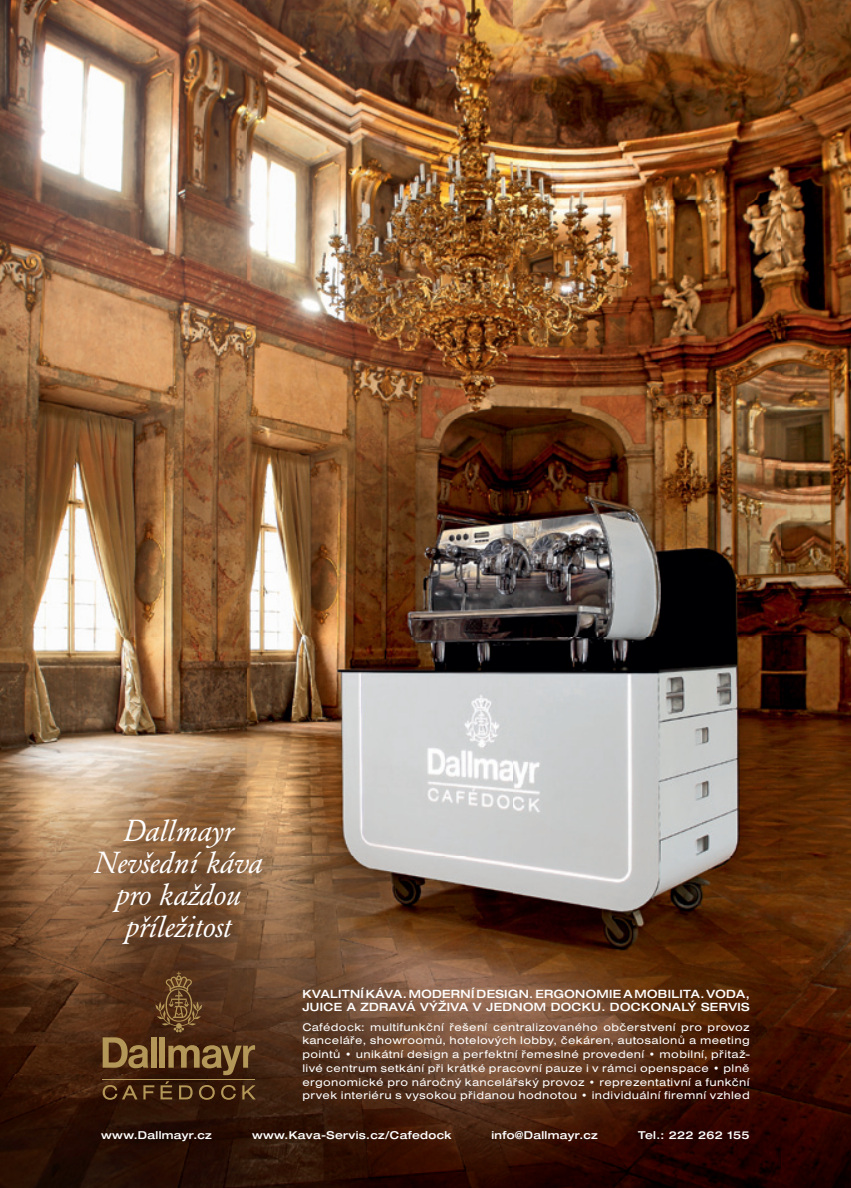
<style>
.page{position:relative;width:851px;height:1188px;background:#fff}
.page>*{position:absolute;margin:0;border:0;box-sizing:border-box;transform-origin:0 0}
.t1{font:italic 31.88px/31.9px "Garamond URWTOT";color:#fff;text-align:center}
.t2{font:expanded 11.38px/13.8px "Nimbus San TOT";letter-spacing:.03em;color:#fff;text-align:justify}
.t3{font:500 expanded 11.38px/13.8px "Helvetica Neue LT Pro";letter-spacing:.03em;color:#fff}
.t4{font:500 expanded 10.88px "Helvetica Neue LT Pro";letter-spacing:.03em;color:#fff}
</style>
<div class="page">
<img style="left:0;top:0;width:850px;height:1187px">
<div style="left:151px;top:1037px;width:5px;height:30px;background:#b39758"></div>
<div style="left:160px;top:1037px;width:5px;height:30px;background:#b39758"></div>
<svg style="left:168px;top:1044px;width:87px;height:30px;background:#6d4f2b"></svg>
<svg style="left:103px;top:1037px;width:45px;height:30px"></svg>
<hr style="left:103px;top:1078px;width:152px;height:1px;background:#b39758">
<svg style="left:155px;top:971px;width:47px;height:61px;background:#634223"></svg>
<svg style="left:103px;top:1084px;width:34px;height:15px"></svg>
<svg style="left:143px;top:1084px;width:11px;height:15px"></svg>
<svg style="left:160px;top:1080px;width:12px;height:19px"></svg>
<svg style="left:179px;top:1084px;width:13px;height:15px"></svg>
<svg style="left:199px;top:1084px;width:16px;height:15px"></svg>
<svg style="left:221px;top:1084px;width:15px;height:15px"></svg>
<svg style="left:242px;top:1084px;width:14px;height:15px"></svg>
<h1 class="t1" style="left:95px;top:814px;width:170px">Dallmayr<br>Nevšední káva pro každou příležitost</h1>
<p class="t3" style="left:302px;top:986px;width:448px">KVALITNÍ KÁVA. MODERNÍ DESIGN. ERGONOMIE A MOBILITA. VODA,<br>JUICE A ZDRAVÁ VÝŽIVA V JEDNOM DOCKU. DOCKONALÝ SERVIS</p>
<p class="t2" style="left:302px;top:1019px;width:449px">Cafédock: multifunkční řešení centralizovaného občerstvení pro provoz kanceláře, show roomů, hotelových lobby, čekáren, autosalonů a meeting pointů • unikátní design a perfektní řemeslné provedení • mobilní, přitaž&shy;livé centrum setkání při krátké pracovní pauze i v rámci openspace • plně ergonomické pro náročný kancelářský provoz • reprezentativní a funkční prvek interiéru s vysokou přidanou hodnotou • individuální firemní vzhled</p>
<p class="t4" style="left:101px;top:1127px;width:112px">www.Dallmayr.cz</p>
<p class="t4" style="left:252px;top:1127px;width:201px">www.Kava-Servis.cz/Cafedock</p>
<p class="t4" style="left:491px;top:1127px;width:108px">info@Dallmayr.cz</p>
<p class="t4" style="left:638px;top:1127px;width:113px">Tel.: 222 262 155</p>
</div>
